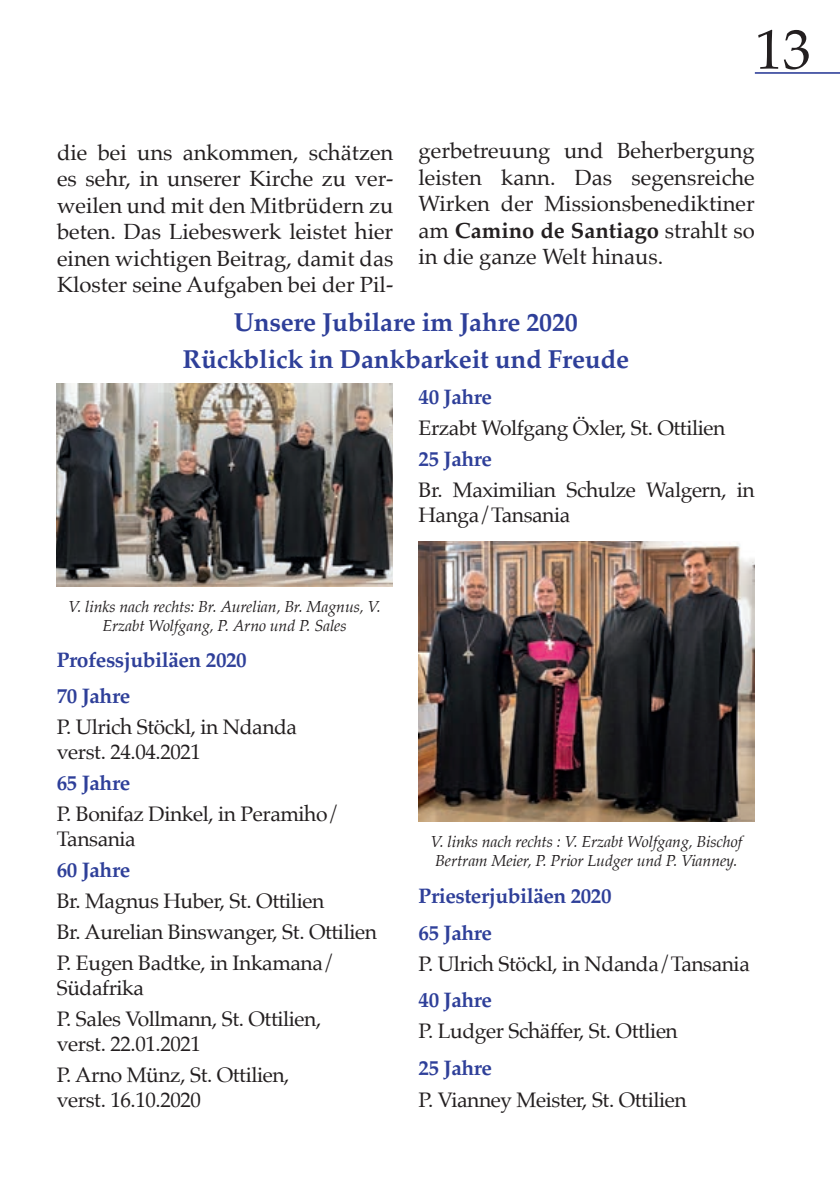
<style>
.page{position:relative;width:840px;height:1191px;background:#fff}
.page>*{position:absolute;margin:0;border:0;box-sizing:border-box;transform-origin:0 0}
.t1{font:56px "Palatino";color:#231f20}
.t2{font:700 26px/36.8px "Palatino";letter-spacing:-.01em;color:#2e3f99;text-align:center}
.t3{font:22px/26.4px "Palatino";color:#231f20;text-align:justify}
.t4{font:21px/30.8px "Palatino";letter-spacing:-.02em;color:#231f20}
.t5{font:700 21px/36.4px "Palatino";letter-spacing:-.02em;color:#2e3f99}
.t6{font:italic 16px/19.2px "Palatino";letter-spacing:-.01em;color:#231f20;text-align:center}
.s1{font-weight:700}
</style>
<div class="page">
<hr style="left:754px;top:72px;width:85px;height:2px;background:#2e3f99">
<img style="left:57px;top:384px;width:335px;height:203px">
<img style="left:418px;top:541px;width:335px;height:280px">
<h1 class="t1" style="left:754px;top:3px;width:57px">13</h1>
<p class="t3" style="left:57px;top:139px;width:337px">die bei uns ankommen, schätzen es sehr, in unserer Kirche zu ver&shy;weilen und mit den Mitbrüdern zu beten. Das Liebeswerk leistet hier einen wichtigen Beitrag, damit das Kloster seine Aufgaben bei der Pil-</p>
<p class="t3" style="left:418px;top:138px;width:337px">gerbetreuung und Beherbergung leisten kann. Das segensreiche Wirken der Missionsbenediktiner am <span class="s1">Camino de Santiago</span> strahlt so in die ganze Welt hinaus.</p>
<p class="t2" style="left:182px;top:303px;width:448px">Unsere Jubilare im Jahre 2020<br>Rückblick in Dankbarkeit und Freude</p>
<p class="t6" style="left:68px;top:596px;width:314px">V. links nach rechts: Br. Aurelian, Br. Magnus, V.<br>Erzabt Wolfgang, P. Arno und P. Sales</p>
<p class="t5" style="left:57px;top:641px;width:191px">Professjubiläen 2020<br>70 Jahre</p>
<p class="t4" style="left:57px;top:714px;width:242px;line-height:25.2px">P. Ulrich Stöckl, in Ndanda verst. 24.04.2021</p>
<p class="t5" style="left:57px;top:764px;width:75px">65 Jahre</p>
<p class="t4" style="left:57px;top:801px;width:284px;line-height:25.2px">P. Bonifaz Dinkel, in Peramiho/<br>Tansania</p>
<p class="t5" style="left:57px;top:851px;width:75px">60 Jahre</p>
<p class="t4" style="left:57px;top:885px;width:321px">Br. Magnus Huber, St. Ottilien<br>Br. Aurelian Binswanger, St. Ottilien<br>P. Eugen Badtke, in Inkamana/</p>
<p class="t4" style="left:57px;top:972px;width:266px">Südafrika<br>P. Sales Vollmann, St. Ottilien,</p>
<p class="t4" style="left:57px;top:1028px;width:234px">verst. 22.01.2021<br>P. Arno Münz, St. Ottilien,</p>
<p class="t4" style="left:57px;top:1084px;width:146px">verst. 16.10.2020</p>
<p class="t5" style="left:418px;top:378px;width:75px">40 Jahre</p>
<p class="t4" style="left:418px;top:412px;width:308px">Erzabt Wolfgang Öxler, St. Ottilien</p>
<p class="t5" style="left:418px;top:440px;width:75px">25 Jahre</p>
<p class="t4" style="left:418px;top:477px;width:337px;line-height:25.2px">Br. Maximilian Schulze Walgern, in<br>Hanga/Tansania</p>
<p class="t6" style="left:430px;top:831px;width:313px;text-align:left">V. links nach rechts : V. Erzabt Wolfgang, Bischof<br>Bertram Meier, P. Prior Ludger und P. Vianney.</p>
<p class="t5" style="left:418px;top:877px;width:194px">Priesterjubiläen 2020<br>65 Jahre</p>
<p class="t4" style="left:418px;top:948px;width:332px">P. Ulrich Stöckl, in Ndanda/Tansania</p>
<p class="t5" style="left:418px;top:981px;width:75px">40 Jahre</p>
<p class="t4" style="left:418px;top:1015px;width:261px">P. Ludger Schäffer, St. Ottlien</p>
<p class="t5" style="left:418px;top:1049px;width:75px">25 Jahre</p>
<p class="t4" style="left:418px;top:1084px;width:269px">P. Vianney Meister, St. Ottilien</p>
</div>
